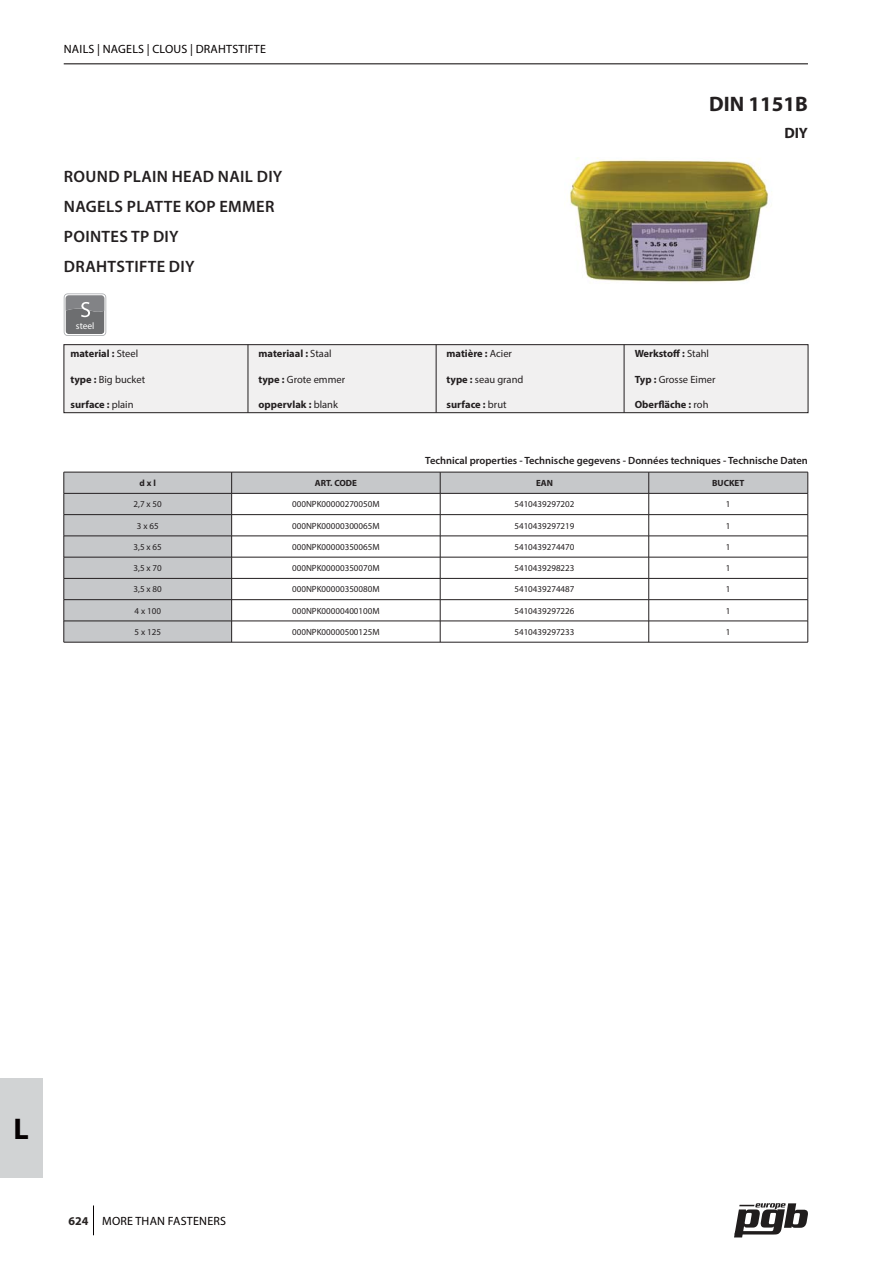
<style>
.page{position:relative;width:893px;height:1263px;background:#fff}
.page>*{position:absolute;margin:0;border:0;box-sizing:border-box;transform-origin:0 0}
.t1{font:700 30px "Myriad Pro";color:#050001}
.t2{font:700 21px "Myriad Pro";color:#231f20}
.t3{font:600 16.5px/30px "Myriad Pro";letter-spacing:.02em;color:#231f20}
.t4{font:700 15px "Myriad Pro";color:#231f20}
.t5{font:12px "Myriad Pro";letter-spacing:.02em;color:#050001}
.t6{font:700 10.5px "Myriad Pro";color:#231f20}
.t7{font:600 10.5px "Myriad Pro";color:#231f20}
.t8{font:10.5px "Myriad Pro";color:#231f20}
.t9{font:9.45px "Myriad Pro";color:#fff}
.t10{font:9px "Myriad Pro";color:#231f20}
.t11{font:700 9px "Myriad Pro";color:#231f20}
.s1{font-weight:400}
.s2{font-weight:700}
.s3{font-weight:700;color:#272322}
</style>
<div class="page">
<svg style="left:734px;top:1203px;width:74px;height:34px"></svg>
<svg style="left:93px;top:1206px;width:1px;height:29px"></svg>
<hr style="left:64px;top:64px;width:744px;height:1px;background:#050001">
<div style="left:0;top:1079px;width:42px;height:99px;background:#d1d3d4"></div>
<svg style="left:65px;top:473px;width:742px;height:169px"></svg>
<hr style="left:64px;top:472px;width:168px;height:1px;background:#231f20">
<hr style="left:232px;top:472px;width:208px;height:1px;background:#231f20">
<hr style="left:440px;top:472px;width:209px;height:1px;background:#231f20">
<hr style="left:649px;top:472px;width:159px;height:1px;background:#231f20">
<hr style="left:64px;top:493px;width:168px;height:1px;background:#231f20">
<hr style="left:232px;top:493px;width:208px;height:1px;background:#231f20">
<hr style="left:440px;top:493px;width:209px;height:1px;background:#231f20">
<hr style="left:649px;top:493px;width:159px;height:1px;background:#231f20">
<hr style="left:64px;top:514px;width:168px;height:1px;background:#231f20">
<hr style="left:232px;top:514px;width:208px;height:1px;background:#231f20">
<hr style="left:440px;top:514px;width:209px;height:1px;background:#231f20">
<hr style="left:649px;top:514px;width:159px;height:1px;background:#231f20">
<hr style="left:64px;top:536px;width:168px;height:1px;background:#231f20">
<hr style="left:232px;top:536px;width:208px;height:1px;background:#231f20">
<hr style="left:440px;top:536px;width:209px;height:1px;background:#231f20">
<hr style="left:649px;top:536px;width:159px;height:1px;background:#231f20">
<hr style="left:64px;top:557px;width:168px;height:1px;background:#231f20">
<hr style="left:232px;top:557px;width:208px;height:1px;background:#231f20">
<hr style="left:440px;top:557px;width:209px;height:1px;background:#231f20">
<hr style="left:649px;top:557px;width:159px;height:1px;background:#231f20">
<hr style="left:64px;top:578px;width:168px;height:1px;background:#231f20">
<hr style="left:232px;top:578px;width:208px;height:1px;background:#231f20">
<hr style="left:440px;top:578px;width:209px;height:1px;background:#231f20">
<hr style="left:649px;top:578px;width:159px;height:1px;background:#231f20">
<hr style="left:64px;top:599px;width:168px;height:1px;background:#231f20">
<hr style="left:232px;top:599px;width:208px;height:1px;background:#231f20">
<hr style="left:440px;top:599px;width:209px;height:1px;background:#231f20">
<hr style="left:649px;top:599px;width:159px;height:1px;background:#231f20">
<hr style="left:64px;top:621px;width:168px;height:1px;background:#231f20">
<svg style="left:64px;top:472px;width:1px;height:170px"></svg>
<hr style="left:232px;top:621px;width:208px;height:1px;background:#231f20">
<svg style="left:231px;top:472px;width:1px;height:170px"></svg>
<hr style="left:440px;top:621px;width:209px;height:1px;background:#231f20">
<svg style="left:440px;top:472px;width:1px;height:170px"></svg>
<hr style="left:649px;top:621px;width:159px;height:1px;background:#231f20">
<svg style="left:648px;top:472px;width:1px;height:170px"></svg>
<svg style="left:807px;top:472px;width:1px;height:170px"></svg>
<hr style="left:64px;top:642px;width:744px;height:1px;background:#231f20">
<img style="left:570px;top:157px;width:202px;height:126px">
<svg style="left:64px;top:293px;width:42px;height:43px;background:#8c8d8f"></svg>
<div style="left:64px;top:345px;width:744px;height:68px;background:#f1f0f0"></div>
<div style="left:64px;top:344px;width:744px;height:69px;border:1px solid #231f20"></div>
<hr style="left:624px;top:345px;width:1px;height:68px;background:#231f20">
<hr style="left:436px;top:345px;width:1px;height:68px;background:#231f20">
<hr style="left:248px;top:345px;width:1px;height:68px;background:#231f20">
<h3 class="t5" style="left:64px;top:45px;width:204px">NAILS | NAGELS | CLOUS | DRAHTSTIFTE</h3>
<h3 class="t3" style="left:64px;top:163px;width:220px">ROUND PLAIN HEAD NAIL DIY<br>NAGELS PLATTE KOP EMMER<br>POINTES TP DIY<br>DRAHTSTIFTE DIY</h3>
<p class="t9" style="left:76px;top:322px;width:20px">steel</p>
<p class="t6" style="left:70px;top:350px;width:69px">material : <span class="s1">Steel</span></p>
<p class="t8" style="left:70px;top:375px;width:76px"><span class="s2">type :</span> Big bucket</p>
<p class="t6" style="left:70px;top:400px;width:65px">surface : <span class="s1">plain</span></p>
<p class="t6" style="left:259px;top:350px;width:74px">materiaal : <span class="s1">Staal</span></p>
<p class="t8" style="left:259px;top:375px;width:88px"><span class="s2">type :</span> Grote emmer</p>
<p class="t6" style="left:259px;top:400px;width:81px">oppervlak : <span class="s1">blank</span></p>
<p class="t6" style="left:447px;top:350px;width:67px">matière : <span class="s1">Acier</span></p>
<p class="t8" style="left:447px;top:375px;width:78px"><span class="s2">type :</span> seau grand</p>
<p class="t6" style="left:447px;top:400px;width:61px">surface : <span class="s1">brut</span></p>
<h2 class="t2" style="left:709px;top:96px;width:100px">DIN 1151B</h2>
<h3 class="t4" style="left:784px;top:128px;width:25px">DIY</h3>
<p class="t6" style="left:635px;top:350px;width:76px">Werkstoff : <span class="s1">Stahl</span></p>
<p class="t8" style="left:635px;top:375px;width:82px"><span class="s2">Typ :</span> Grosse Eimer</p>
<p class="t6" style="left:635px;top:400px;width:75px">Oberfläche : <span class="s1">roh</span></p>
<p class="t7" style="left:425px;top:456px;width:384px">Technical properties - Technische gegevens - Données techniques - Technische Daten</p>
<p class="t11" style="left:140px;top:480px;width:18px">d x l</p>
<p class="t11" style="left:315px;top:480px;width:44px">ART. CODE</p>
<p class="t11" style="left:536px;top:480px;width:18px">EAN</p>
<p class="t11" style="left:712px;top:480px;width:34px">BUCKET</p>
<p class="t10" style="left:134px;top:501px;width:30px">2,7 x 50</p>
<p class="t10" style="left:292px;top:501px;width:89px">000NPK00000270050M</p>
<p class="t10" style="left:514px;top:501px;width:62px">5410439297202</p>
<p class="t10" style="left:726px;top:501px;width:6px">1</p>
<p class="t10" style="left:137px;top:522px;width:23px">3 x 65</p>
<p class="t10" style="left:292px;top:522px;width:89px">000NPK00000300065M</p>
<p class="t10" style="left:514px;top:522px;width:62px">5410439297219</p>
<p class="t10" style="left:726px;top:522px;width:6px">1</p>
<p class="t10" style="left:134px;top:543px;width:30px">3,5 x 65</p>
<p class="t10" style="left:292px;top:543px;width:89px">000NPK00000350065M</p>
<p class="t10" style="left:514px;top:543px;width:62px">5410439274470</p>
<p class="t10" style="left:726px;top:543px;width:6px">1</p>
<p class="t10" style="left:134px;top:565px;width:30px">3,5 x 70</p>
<p class="t10" style="left:292px;top:565px;width:89px">000NPK00000350070M</p>
<p class="t10" style="left:514px;top:565px;width:62px">5410439298223</p>
<p class="t10" style="left:726px;top:565px;width:6px">1</p>
<p class="t10" style="left:134px;top:586px;width:30px">3,5 x 80</p>
<p class="t10" style="left:292px;top:586px;width:89px">000NPK00000350080M</p>
<p class="t10" style="left:514px;top:586px;width:62px">5410439274487</p>
<p class="t10" style="left:726px;top:586px;width:6px">1</p>
<p class="t10" style="left:134px;top:607px;width:28px">4 x 100</p>
<p class="t10" style="left:292px;top:607px;width:89px">000NPK00000400100M</p>
<p class="t10" style="left:514px;top:607px;width:62px">5410439297226</p>
<p class="t10" style="left:726px;top:607px;width:6px">1</p>
<p class="t10" style="left:134px;top:628px;width:28px">5 x 125</p>
<p class="t10" style="left:292px;top:628px;width:89px">000NPK00000500125M</p>
<p class="t10" style="left:514px;top:628px;width:62px">5410439297233</p>
<p class="t10" style="left:726px;top:628px;width:6px">1</p>
<h1 class="t1" style="left:14px;top:1118px;width:17px">L</h1>
<h3 class="t5" style="left:69px;top:1216px;width:159px"><span class="s3">624</span> MORE THAN FASTENERS</h3>
</div>
